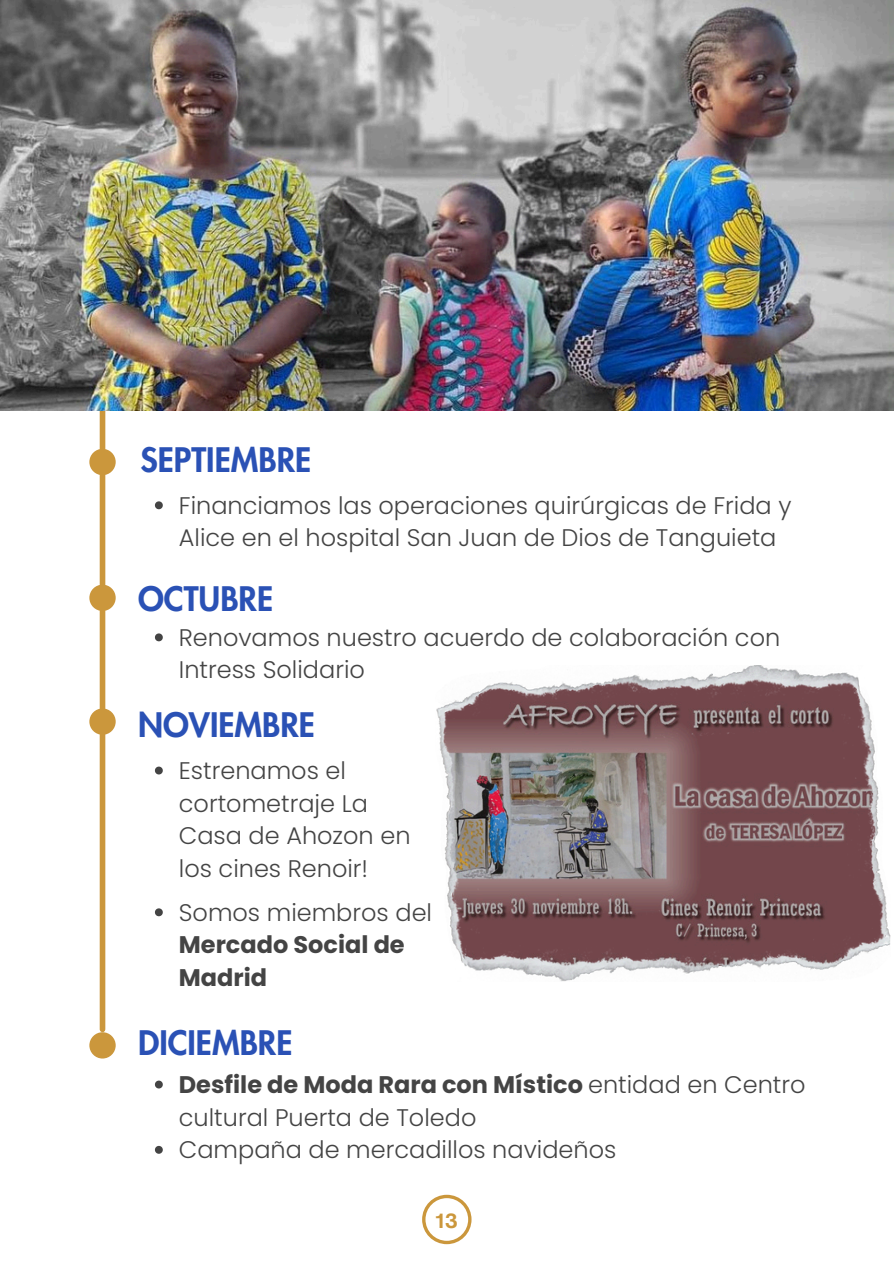
<style>
.page{position:relative;width:894px;height:1264px;background:#fff}
.page>*{position:absolute;margin:0;border:0;box-sizing:border-box;transform-origin:0 0}
.t1{font:800 33px "Futura LT Pro";color:#2a51b5}
.t2{font:300 24px/32.7px "Poppins";color:#444}
.t3{font:700 24px/32.7px "Poppins";color:#444}
.t4{font:700 19.95px "Helvetica Now Text";color:#cb973c}
.s1{font-weight:300}
.s2{font-weight:700}
</style>
<div class="page">
<div style="left:100px;top:30px;width:5px;height:999px;background:#cb973c"></div>
<div style="left:89px;top:449px;width:27px;height:26px;background:#cb973c;border-radius:50%"></div>
<div style="left:89px;top:584px;width:27px;height:27px;background:#cb973c;border-radius:50%"></div>
<div style="left:89px;top:708px;width:27px;height:26px;background:#cb973c;border-radius:50%"></div>
<div style="left:89px;top:1032px;width:27px;height:26px;background:#cb973c;border-radius:50%"></div>
<img style="left:436px;top:665px;width:454px;height:316px">
<img style="left:0;top:0;width:893px;height:410px">
<svg style="left:155px;top:633px;width:8px;height:8px"></svg>
<svg style="left:155px;top:501px;width:8px;height:8px"></svg>
<svg style="left:155px;top:766px;width:8px;height:8px"></svg>
<svg style="left:155px;top:1080px;width:8px;height:8px"></svg>
<svg style="left:155px;top:1145px;width:8px;height:8px"></svg>
<svg style="left:155px;top:908px;width:8px;height:8px"></svg>
<svg style="left:422px;top:1194px;width:49px;height:50px"></svg>
<p class="t1" style="left:140px;top:444px;width:172px">SEPTIEMBRE</p>
<p class="t2" style="left:179px;top:489px;width:614px">Financiamos las operaciones quirúrgicas de Frida y<br>Alice en el hospital San Juan de Dios de Tanguieta</p>
<h1 class="t1" style="left:138px;top:583px;width:137px">OCTUBRE</h1>
<p class="t2" style="left:179px;top:621px;width:602px">Renovamos nuestro acuerdo de colaboración con<br>Intress Solidario</p>
<h1 class="t1" style="left:138px;top:710px;width:178px">NOVIEMBRE</h1>
<p class="t2" style="left:179px;top:754px;width:233px">Estrenamos el cortometraje La<br>Casa de Ahozon en los cines Renoir!</p>
<p class="t3" style="left:179px;top:896px;width:255px"><span class="s1">Somos miembros del<br></span>Mercado Social de<br>Madrid</p>
<p class="t1" style="left:138px;top:1027px;width:156px">DICIEMBRE</p>
<h1 class="t2" style="left:179px;top:1068px;width:628px"><span class="s2">Desfile de Moda Rara con Místico</span> entidad en Centro cultural Puerta de Toledo</h1>
<p class="t2" style="left:179px;top:1133px;width:439px">Campaña de mercadillos navideños</p>
<p class="t4" style="left:435px;top:1205px;width:24px">13</p>
</div>
